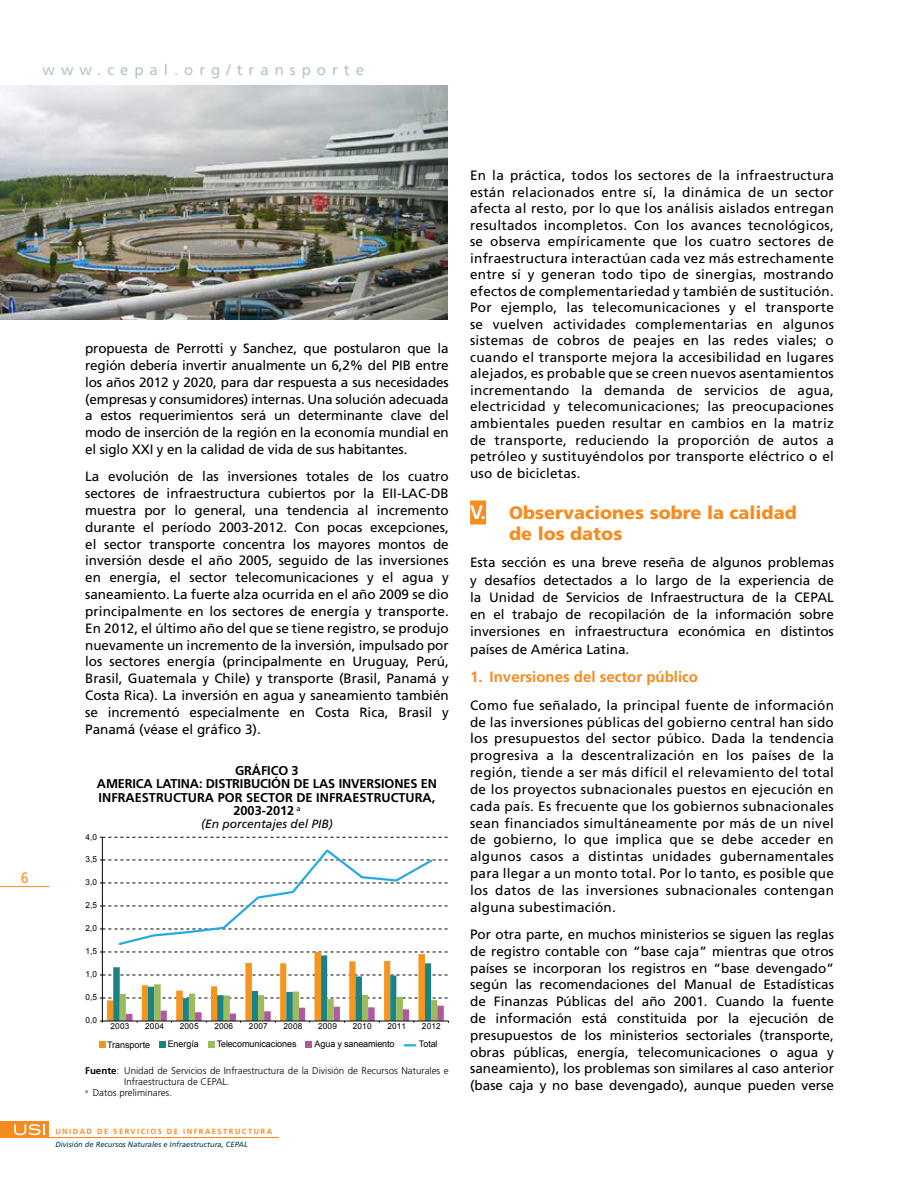
<style>
.page{position:relative;width:919px;height:1183px;background:#fff}
.page>*{position:absolute;margin:0;border:0;box-sizing:border-box;transform-origin:0 0}
.t1{font:900 18px/21px "Frutiger";color:#f68b1f}
.t2{font:700 15px "Frutiger";color:#f68b1f}
.t3{font:15px "Frutiger";letter-spacing:.4em;color:#b3c3c7}
.t4{font:condensed 15px "Frutiger";color:#f68b1f}
.t5{font:13.5px/16.8px "Frutiger";color:#000;text-align:justify}
.t6{font:700 12.75px/13.5px "Frutiger";letter-spacing:-.005em;color:#000;text-align:center}
.t7{font:italic 12px "Frutiger";color:#000}
.t8{font:300 9.75px "Frutiger";color:#000}
.t9{font:9px "Arial";letter-spacing:-.005em;color:#000}
.t10{font:8.25px "Arial";letter-spacing:.02em;color:#000}
.t11{font:italic 7.5px "Frutiger";color:#003846}
.t12{font:700 7.5px "Frutiger";letter-spacing:.2em;color:#f68b1f}
.s1{font-weight:700}
.s2{font-weight:700;font-size:19.5px;color:#fff}
</style>
<div class="page">
<img style="left:0;top:85px;width:448px;height:234px">
<hr style="left:0;top:886px;width:49px;height:1px;background:#f68b1f">
<div style="left:0;top:1120px;width:49px;height:17px;background:#f68b1f"></div>
<svg style="left:14px;top:1124px;width:31px;height:10px"></svg>
<hr style="left:11px;top:1136px;width:267px;height:1px;background:#f68b1f">
<hr style="left:102px;top:837px;width:1px;height:183px;background:#000">
<svg style="left:100px;top:836px;width:348px;height:1px"></svg>
<svg style="left:100px;top:847px;width:349px;height:175px"></svg>
<svg style="left:404px;top:1044px;width:11px;height:2px"></svg>
<svg style="left:99px;top:1041px;width:6px;height:5px"></svg>
<div style="left:159px;top:1040px;width:7px;height:6px;background:#1b8385"></div>
<div style="left:208px;top:1040px;width:7px;height:6px;background:#9cbb5a"></div>
<div style="left:305px;top:1040px;width:7px;height:6px;background:#ae59a2"></div>
<div style="left:470px;top:500px;width:16px;height:24px;background:#f68b1f"></div>
<p class="t3" style="left:43px;top:60px;width:323px">www.cepal.org/transporte</p>
<p class="t4" style="left:21px;top:868px;width:9px">6</p>
<p class="t5" style="left:85px;top:339px;width:365px">propuesta de Perrotti y Sanchez, que postularon que la región debería invertir anualmente un 6,2% del PIB entre los años 2012 y 2020, para dar respuesta a sus necesidades (empresas y consumidores) internas. Una solución adecuada a estos requerimientos será un determinante clave del modo de inserción de la región en la economía mundial en el siglo XXI y en la calidad de vida de sus habitantes.</p>
<p class="t5" style="left:85px;top:468px;width:365px">La evolución de las inversiones totales de los cuatro sectores de infraestructura cubiertos por la EII-LAC-DB muestra por lo general, una tendencia al incremento durante el período 2003-2012. Con pocas excepciones, el sector transporte concentra los mayores montos de inversión desde el año 2005, seguido de las inversiones en energía, el sector telecomunicaciones y el agua y saneamiento. La fuerte alza ocurrida en el año 2009 se dio principalmente en los sectores de energía y transporte.<br>En 2012, el último año del que se tiene registro, se produjo nuevamente un incremento de la inversión, impulsado por los sectores energía (principalmente en Uruguay, Perú, Brasil, Guatemala y Chile) y transporte (Brasil, Panamá y Costa Rica). La inversión en agua y saneamiento también se incrementó especialmente en Costa Rica, Brasil y Panamá (véase el gráfico 3).</p>
<p class="t6" style="left:97px;top:763px;width:341px">GRÁFICO 3<br>AMERICA LATINA: DISTRIBUCIÓN DE LAS INVERSIONES EN<br>INFRAESTRUCTURA POR SECTOR DE INFRAESTRUCTURA,<br>2003-2012 <sup>a</sup></p>
<p class="t7" style="left:201px;top:816px;width:133px">(En porcentajes del PIB)</p>
<p class="t10" style="left:85px;top:831px;width:13px">4,0</p>
<p class="t10" style="left:85px;top:853px;width:13px">3,5</p>
<p class="t10" style="left:85px;top:876px;width:13px">3,0</p>
<p class="t10" style="left:85px;top:899px;width:13px">2,5</p>
<p class="t10" style="left:85px;top:922px;width:13px">2,0</p>
<p class="t10" style="left:85px;top:945px;width:13px">1,5</p>
<p class="t10" style="left:85px;top:968px;width:13px">1,0</p>
<p class="t10" style="left:85px;top:991px;width:13px">0,5</p>
<p class="t10" style="left:85px;top:1014px;width:13px">0,0</p>
<p class="t10" style="left:111px;top:1020px;width:20px">2003</p>
<p class="t10" style="left:145px;top:1020px;width:20px">2004</p>
<p class="t10" style="left:180px;top:1020px;width:20px">2005</p>
<p class="t10" style="left:214px;top:1020px;width:20px">2006</p>
<p class="t10" style="left:249px;top:1020px;width:20px">2007</p>
<p class="t10" style="left:283px;top:1020px;width:20px">2008</p>
<p class="t10" style="left:318px;top:1020px;width:20px">2009</p>
<p class="t10" style="left:353px;top:1020px;width:20px">2010</p>
<p class="t10" style="left:387px;top:1020px;width:20px">2011</p>
<p class="t10" style="left:422px;top:1020px;width:20px">2012</p>
<p class="t9" style="left:107px;top:1038px;width:44px">Transporte</p>
<p class="t9" style="left:168px;top:1037px;width:33px">Energía</p>
<p class="t9" style="left:217px;top:1037px;width:81px">Telecomunicaciones</p>
<p class="t9" style="left:314px;top:1037px;width:81px">Agua y saneamiento</p>
<p class="t9" style="left:419px;top:1037px;width:20px">Total</p>
<p class="t8" style="left:85px;top:1064px;width:365px"><span class="s1">Fuente</span>: Unidad de Servicios de Infraestructura de la División de Recursos Naturales e</p>
<p class="t8" style="left:124px;top:1075px;width:107px">Infraestructura de CEPAL.</p>
<p class="t8" style="left:85px;top:1086px;width:88px"><sup>a</sup> Datos preliminares.</p>
<p class="t12" style="left:55px;top:1126px;width:218px">UNIDAD DE SERVICIOS DE INFRAESTRUCTURA</p>
<p class="t11" style="left:55px;top:1139px;width:194px">División de Recursos Naturales e Infraestructura, CEPAL</p>
<p class="t5" style="left:470px;top:167px;width:365px">En la práctica, todos los sectores de la infraestructura están relacionados entre sí, la dinámica de un sector afecta al resto, por lo que los análisis aislados entregan resultados incompletos. Con los avances tecnológicos, se observa empíricamente que los cuatro sectores de infraestructura interactúan cada vez más estrechamente entre sí y generan todo tipo de sinergias, mostrando efectos de complementariedad y también de sustitución.<br>Por ejemplo, las telecomunicaciones y el transporte se vuelven actividades complementarias en algunos sistemas de cobros de peajes en las redes viales; o cuando el transporte mejora la accesibilidad en lugares alejados, es probable que se creen nuevos asentamientos incrementando la demanda de servicios de agua, electricidad y telecomunicaciones; las preocupaciones ambientales pueden resultar en cambios en la matriz de transporte, reduciendo la proporción de autos a petróleo y sustituyéndolos por transporte eléctrico o el uso de bicicletas.</p>
<h1 class="t1" style="left:509px;top:501px;width:289px;text-indent:-39px"><span class="s2">V.</span> Observaciones sobre la calidad de los datos</h1>
<p class="t5" style="left:470px;top:554px;width:365px;line-height:17.2px">Esta sección es una breve reseña de algunos problemas y desafíos detectados a lo largo de la experiencia de la Unidad de Servicios de Infraestructura de la CEPAL en el trabajo de recopilación de la información sobre inversiones en infraestructura económica en distintos países de América Latina.</p>
<p class="t2" style="left:470px;top:668px;width:229px">1. Inversiones del sector público</p>
<p class="t5" style="left:470px;top:696px;width:365px">Como fue señalado, la principal fuente de información de las inversiones públicas del gobierno central han sido los presupuestos del sector púbico. Dada la tendencia progresiva a la descentralización en los países de la región, tiende a ser más difícil el relevamiento del total de los proyectos subnacionales puestos en ejecución en cada país. Es frecuente que los gobiernos subnacionales sean financiados simultáneamente por más de un nivel de gobierno, lo que implica que se debe acceder en algunos casos a distintas unidades gubernamentales para llegar a un monto total. Por lo tanto, es posible que los datos de las inversiones subnacionales contengan alguna subestimación.</p>
<p class="t5" style="left:470px;top:925px;width:365px">Por otra parte, en muchos ministerios se siguen las reglas de registro contable con “base caja” mientras que otros países se incorporan los registros en “base devengado” según las recomendaciones del Manual de Estadísticas de Finanzas Públicas del año 2001. Cuando la fuente de información está constituida por la ejecución de presupuestos de los ministerios sectoriales (transporte, obras públicas, energía, telecomunicaciones o agua y saneamiento), los problemas son similares al caso anterior (base caja y no base devengado), aunque pueden verse</p>
</div>
